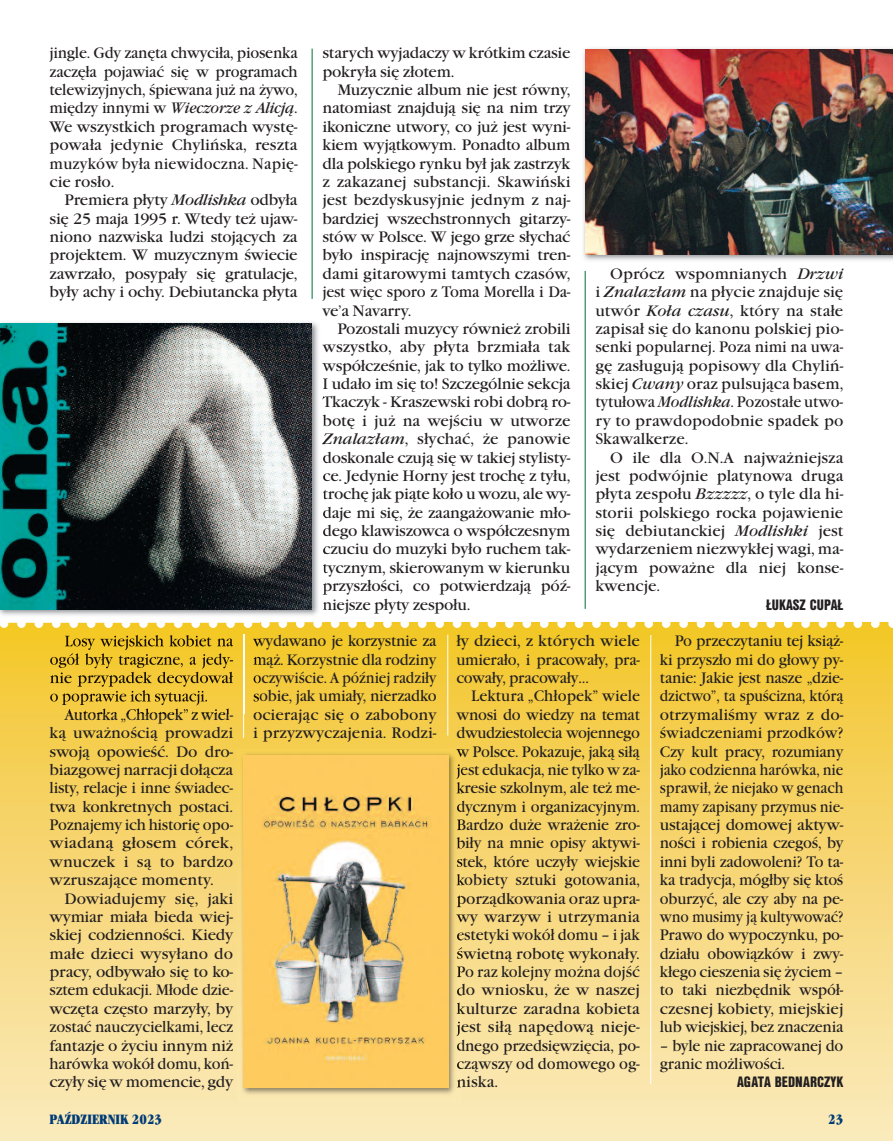
<style>
.page{position:relative;width:893px;height:1141px;background:#fff}
.page>*{position:absolute;margin:0;border:0;box-sizing:border-box;transform-origin:0 0}
.t1{font:15.75px/18.4px "Garamond Itc TCE";letter-spacing:-.015em;color:#231f20;text-align:justify}
.t2{font:15.75px/18.4px "Garamond Itc TCE";letter-spacing:-.015em;color:#231f20;text-align:justify;scale:.95 1}
.t3{font:15.75px "Nimbus San DCE Blac Cond";color:#231f20}
.t4{font:ultra-condensed 14px "Garamond Itc TCE";color:#013b77}
.s1{font-style:italic}
</style>
<div class="page">
<div style="left:0;top:623px;width:893px;height:518px;background:linear-gradient(to bottom,#f3c62d,#fbeac0)"></div>
<hr style="left:243px;top:635px;width:1px;height:103px;background:#fff">
<hr style="left:447px;top:635px;width:1px;height:101px;background:#fff">
<hr style="left:650px;top:635px;width:1px;height:449px;background:#fff">
<hr style="left:585px;top:271px;width:1px;height:338px;background:#016d3c">
<hr style="left:312px;top:49px;width:1px;height:250px;background:#016d3c">
<img style="left:0;top:628px;width:260px;height:85px">
<img style="left:65px;top:636px;width:51px;height:14px">
<img style="left:50px;top:653px;width:48px;height:15px">
<img style="left:50px;top:672px;width:44px;height:15px">
<img style="left:50px;top:693px;width:52px;height:12px">
<img style="left:66px;top:708px;width:39px;height:5px">
<svg style="left:253px;top:638px;width:7px;height:10px"></svg>
<svg style="left:253px;top:655px;width:7px;height:11px"></svg>
<svg style="left:254px;top:675px;width:6px;height:10px"></svg>
<svg style="left:254px;top:692px;width:6px;height:11px"></svg>
<svg style="left:254px;top:711px;width:6px;height:2px"></svg>
<img style="left:243px;top:635px;width:1px;height:78px">
<svg style="left:0;top:622px;width:893px;height:6px"></svg>
<img style="left:0;top:322px;width:325px;height:294px">
<svg style="left:322px;top:344px;width:3px;height:6px"></svg>
<svg style="left:322px;top:362px;width:3px;height:7px"></svg>
<svg style="left:323px;top:378px;width:2px;height:11px"></svg>
<svg style="left:322px;top:396px;width:3px;height:5px"></svg>
<svg style="left:322px;top:414px;width:3px;height:30px"></svg>
<svg style="left:323px;top:454px;width:2px;height:9px"></svg>
<svg style="left:323px;top:472px;width:2px;height:10px"></svg>
<svg style="left:323px;top:489px;width:2px;height:12px"></svg>
<svg style="left:323px;top:509px;width:2px;height:9px"></svg>
<svg style="left:323px;top:528px;width:2px;height:9px"></svg>
<svg style="left:323px;top:546px;width:2px;height:9px"></svg>
<svg style="left:323px;top:564px;width:2px;height:10px"></svg>
<svg style="left:323px;top:583px;width:2px;height:12px"></svg>
<svg style="left:323px;top:601px;width:2px;height:10px"></svg>
<img style="left:0;top:324px;width:312px;height:285px">
<img style="left:237px;top:749px;width:224px;height:352px">
<svg style="left:456px;top:749px;width:5px;height:8px"></svg>
<img style="left:456px;top:764px;width:5px;height:15px">
<svg style="left:457px;top:782px;width:4px;height:11px"></svg>
<svg style="left:457px;top:802px;width:4px;height:11px"></svg>
<svg style="left:457px;top:819px;width:4px;height:11px"></svg>
<svg style="left:457px;top:837px;width:4px;height:13px"></svg>
<svg style="left:457px;top:858px;width:4px;height:10px"></svg>
<svg style="left:457px;top:874px;width:4px;height:12px"></svg>
<svg style="left:457px;top:895px;width:4px;height:12px"></svg>
<svg style="left:456px;top:914px;width:5px;height:9px"></svg>
<svg style="left:457px;top:931px;width:4px;height:28px"></svg>
<svg style="left:457px;top:966px;width:4px;height:11px"></svg>
<svg style="left:457px;top:986px;width:4px;height:10px"></svg>
<svg style="left:457px;top:1002px;width:4px;height:12px"></svg>
<img style="left:456px;top:1021px;width:5px;height:15px">
<svg style="left:457px;top:1041px;width:4px;height:11px"></svg>
<svg style="left:457px;top:1061px;width:4px;height:9px"></svg>
<svg style="left:457px;top:1078px;width:4px;height:9px"></svg>
<img style="left:244px;top:756px;width:204px;height:332px">
<img style="left:583px;top:48px;width:310px;height:213px">
<img style="left:585px;top:50px;width:308px;height:204px">
<p class="t2" style="left:50px;top:44px;width:263px">jingle. Gdy zanęta chwyciła, piosenka zaczęła pojawiać się w programach telewizyjnych, śpiewana już na żywo, między innymi w <span class="s1">Wieczorze z Alicją</span>.<br>We wszystkich programach wystę&shy;powała jedynie Chylińska, reszta muzyków była niewidoczna. Napię&shy;cie rosło.</p>
<p class="t1" style="left:50px;top:191px;width:250px;text-indent:15px">Premiera płyty <span class="s1">Modlishka</span> odbyła się 25 maja 1995 r. Wtedy też ujaw&shy;niono nazwiska ludzi stojących za projektem. W muzycznym świecie zawrzało, posypały się gratulacje, były achy i ochy. Debiutancka płyta</p>
<p class="t1" style="left:322px;top:44px;width:250px">starych wyjadaczy w krótkim czasie pokryła się złotem.</p>
<p class="t1" style="left:322px;top:80px;width:250px;text-indent:15px">Muzycznie album nie jest równy, natomiast znajdują się na nim trzy ikoniczne utwory, co już jest wyni&shy;kiem wyjątkowym. Ponadto album dla polskiego rynku był jak zastrzyk z zakazanej substancji. Skawiński jest bezdyskusyjnie jednym z naj&shy;bardziej wszechstronnych gitarzy&shy;stów w Polsce. W jego grze słychać było inspirację najnowszymi tren&shy;dami gitarowymi tamtych czasów, jest więc sporo z Toma Morella i Da&shy;ve’a Navarry.</p>
<p class="t1" style="left:322px;top:319px;width:250px;text-indent:15px">Pozostali muzycy również zrobili wszystko, aby płyta brzmiała tak współcześnie, jak to tylko możliwe.<br>I udało im się to! Szczególnie sekcja Tkaczyk - Kraszewski robi dobrą ro&shy;botę i już na wejściu w utworze <span class="s1">Znalazłam</span>, słychać, że panowie doskonale czują się w takiej stylisty&shy;ce. Jedynie Horny jest trochę z tyłu, trochę jak piąte koło u wozu, ale wy&shy;daje mi się, że zaangażowanie mło&shy;dego klawiszowca o współczesnym czuciu do muzyki było ruchem tak&shy;tycznym, skierowanym w kierunku przyszłości, co potwierdzają póź&shy;niejsze płyty zespołu.</p>
<p class="t1" style="left:595px;top:264px;width:250px;text-indent:15px">Oprócz wspomnianych <span class="s1">Drzwi </span>i <span class="s1">Znalazłam</span> na płycie znajduje się utwór <span class="s1">Koła czasu</span>, który na stałe zapisał się do kanonu polskiej pio&shy;senki popularnej. Poza nimi na uwa&shy;gę zasługują popisowy dla Chyliń&shy;skiej <span class="s1">Cwany</span> oraz pulsująca basem, tytułowa <span class="s1">Modlishka</span>. Pozostałe utwo&shy;ry to prawdopodobnie spadek po Skawalkerze.</p>
<p class="t1" style="left:595px;top:448px;width:250px;text-indent:15px">O ile dla O.N.A najważniejsza jest podwójnie platynowa druga płyta zespołu <span class="s1">Bzzzzz</span>, o tyle dla hi&shy;storii polskiego rocka pojawienie się debiutanckiej <span class="s1">Modlishki</span> jest wydarzeniem niezwykłej wagi, ma&shy;jącym poważne dla niej konse&shy;kwencje.</p>
<p class="t3" style="left:766px;top:595px;width:79px">ŁUKASZ CUPAŁ</p>
<p class="t2" style="left:50px;top:705px;width:195px;text-indent:15px">Autorka „Chłopek” z wiel&shy;ką uważnością prowadzi swoją opowieść. Do dro&shy;biazgowej narracji dołącza listy, relacje i inne świadec&shy;twa konkretnych postaci.<br>Poznajemy ich historię opo&shy;wiadaną głosem córek, wnuczek i są to bardzo wzruszające momenty.</p>
<p class="t1" style="left:50px;top:889px;width:185px;text-indent:15px">Dowiadujemy się, jaki wymiar miała bieda wiej&shy;skiej codzienności. Kiedy małe dzieci wysyłano do pracy, odbywało się to ko&shy;sztem edukacji. Młode dzie&shy;wczęta często marzyły, by zostać nauczycielkami, lecz fantazje o życiu innym niż harówka wokół domu, koń&shy;czyły się w momencie, gdy</p>
<p class="t2" style="left:253px;top:632px;width:195px">wydawano je korzystnie za mąż. Korzystnie dla rodziny oczywiście. A później radziły sobie, jak umiały, nierzadko ocierając się o zabobony i przyzwyczajenia. Rodzi-</p>
<p class="t1" style="left:456px;top:632px;width:185px">ły dzieci, z których wiele umierało, i pracowały, pra&shy;cowały, pracowały…</p>
<p class="t2" style="left:456px;top:687px;width:195px;text-indent:15px">Lektura „Chłopek” wiele wnosi do wiedzy na temat dwudziestolecia wojennego w Polsce. Pokazuje, jaką siłą jest edukacja, nie tylko w za&shy;kresie szkolnym, ale też me&shy;dycznym i organizacyjnym.<br>Bardzo duże wrażenie zro&shy;biły na mnie opisy aktywi&shy;stek, które uczyły wiejskie kobiety sztuki gotowania, porządkowania oraz upra&shy;wy warzyw i utrzymania estetyki wokół domu – i jak świetną robotę wykonały.<br>Po raz kolejny można dojść do wniosku, że w naszej kulturze zaradna kobieta jest siłą napędową nieje&shy;dnego przedsięwzięcia, po&shy;cząwszy od domowego og&shy;niska.</p>
<p class="t2" style="left:660px;top:632px;width:195px;text-indent:15px">Po przeczytaniu tej książ&shy;ki przyszło mi do głowy py&shy;tanie: Jakie jest nasze „dzie&shy;dzictwo”, ta spuścizna, którą otrzymaliśmy wraz z do&shy;świadczeniami przodków?<br>Czy kult pracy, rozumiany jako codzienna harówka, nie sprawił, że niejako w genach mamy zapisany przymus nie&shy;ustającej domowej aktyw&shy;ności i robienia czegoś, by inni byli zadowoleni? To ta&shy;ka tradycja, mógłby się ktoś oburzyć, ale czy aby na pe&shy;wno musimy ją kultywować?<br>Prawo do wypoczynku, po&shy;działu obowiązków i zwy&shy;kłego cieszenia się życiem – to taki niezbędnik współ&shy;czesnej kobiety, miejskiej lub wiejskiej, bez znaczenia</p>
<p class="t2" style="left:660px;top:1036px;width:195px">– byle nie zapracowanej do granic możliwości.</p>
<p class="t3" style="left:737px;top:1073px;width:108px">AGATA BEDNARCZYK</p>
<p class="t4" style="left:49px;top:1111px;width:114px">PAŹDZIERNIK 2023</p>
<p class="t4" style="left:828px;top:1111px;width:17px">23</p>
</div>
